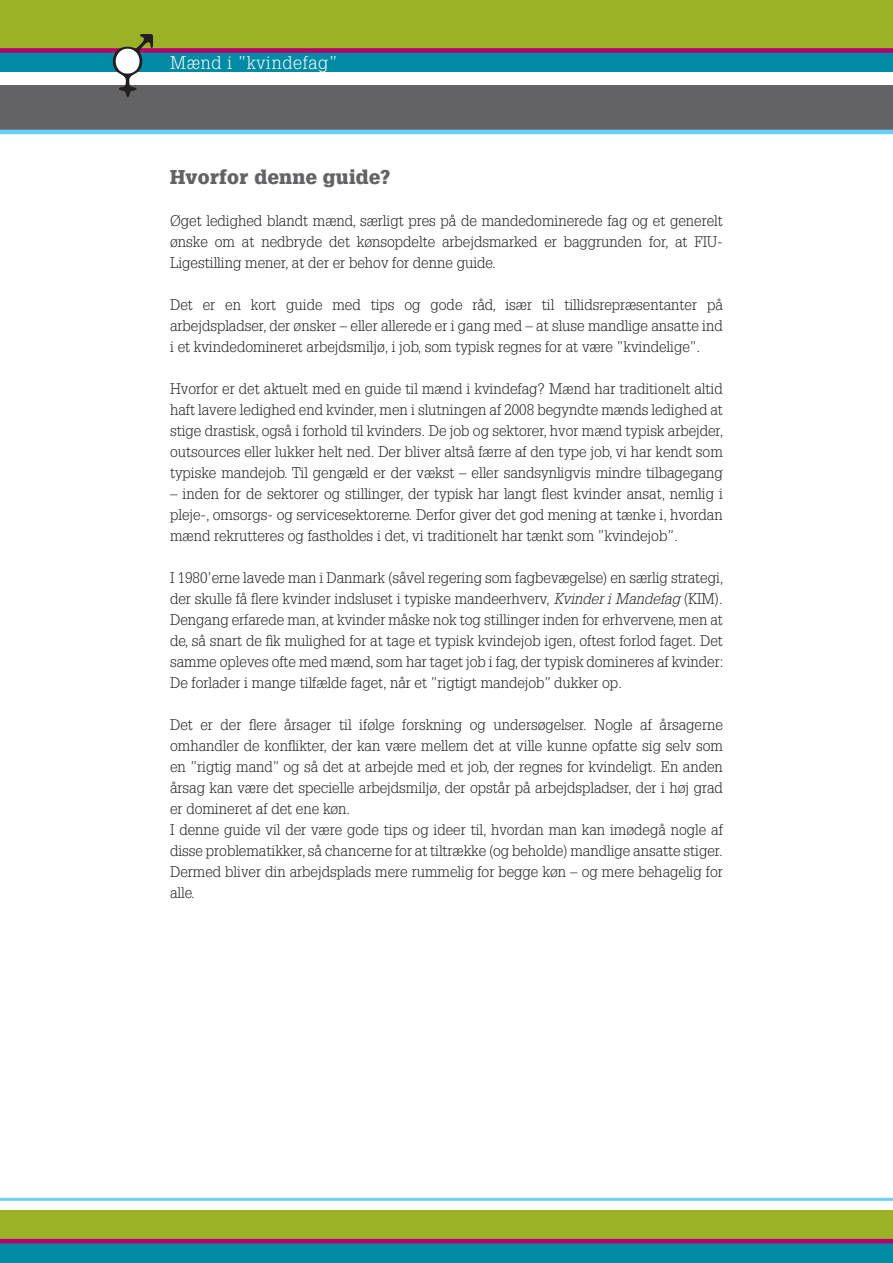
<style>
.page{position:relative;width:893px;height:1263px;background:#fff}
.page>*{position:absolute;margin:0;border:0;box-sizing:border-box;transform-origin:0 0}
.t1{font:900 19.5px "Glypha LT Std";letter-spacing:.02em;color:#636366}
.t2{font:300 18px "Glypha LT Std";letter-spacing:.04em;color:#fff}
.t3{font:300 15px/21px "Glypha LT Std";color:#231f20;text-align:justify}
.s1{font-style:italic}
</style>
<div class="page">
<div style="left:0;top:23px;width:893px;height:49px;background:#008aa4"></div>
<div style="left:0;top:0;width:893px;height:50px;background:#9cb226"></div>
<div style="left:0;top:85px;width:893px;height:49px;background:#636366"></div>
<div style="left:0;top:48px;width:893px;height:5px;background:#ba016b"></div>
<hr style="left:0;top:130px;width:893px;height:4px;background:#6bcff6">
<div style="left:0;top:1214px;width:893px;height:49px;background:#008aa4"></div>
<div style="left:0;top:1210px;width:893px;height:30px;background:#9cb226"></div>
<hr style="left:0;top:1239px;width:893px;height:4px;background:#ba016b">
<hr style="left:0;top:1198px;width:893px;height:3px;background:#6bcff6">
<svg style="left:113px;top:34px;width:40px;height:63px"></svg>
<p class="t2" style="left:170px;top:53px;width:168px">Mænd i ”kvindefag”</p>
<p class="t1" style="left:170px;top:165px;width:222px">Hvorfor denne guide?</p>
<p class="t3" style="left:170px;top:211px;width:554px">Øget ledighed blandt mænd, særligt pres på de mandedominerede fag og et generelt ønske om at nedbryde det kønsopdelte arbejdsmarked er baggrunden for, at FIU-Ligestilling mener, at der er behov for denne guide.</p>
<p class="t3" style="left:170px;top:295px;width:554px">Det er en kort guide med tips og gode råd, især til tillidsrepræsentanter på arbejdspladser, der ønsker – eller allerede er i gang med – at sluse mandlige ansatte ind i et kvindedomineret arbejdsmiljø, i job, som typisk regnes for at være ”kvindelige”.</p>
<p class="t3" style="left:170px;top:379px;width:555px">Hvorfor er det aktuelt med en guide til mænd i kvindefag? Mænd har traditionelt altid haft lavere ledighed end kvinder, men i slutningen af 2008 begyndte mænds ledighed at stige drastisk, også i forhold til kvinders. De job og sektorer, hvor mænd typisk arbejder, outsources eller lukker helt ned. Der bliver altså færre af den type job, vi har kendt som typiske mandejob. Til gengæld er der vækst – eller sandsynligvis mindre tilbagegang</p>
<p class="t3" style="left:170px;top:484px;width:554px">– inden for de sektorer og stillinger, der typisk har langt flest kvinder ansat, nemlig i pleje-, omsorgs- og servicesektorerne. Derfor giver det god mening at tænke i, hvordan mænd rekrutteres og fastholdes i det, vi traditionelt har tænkt som ”kvindejob”.</p>
<p class="t3" style="left:170px;top:568px;width:555px">I 1980’erne lavede man i Danmark (såvel regering som fagbevægelse) en særlig strategi, der skulle få flere kvinder indsluset i typiske mandeerhverv, <span class="s1">Kvinder i Mandefag</span> (KIM).<br>Dengang erfarede man, at kvinder måske nok tog stillinger inden for erhvervene, men at de, så snart de fik mulighed for at tage et typisk kvindejob igen, oftest forlod faget. Det samme opleves ofte med mænd, som har taget job i fag, der typisk domineres af kvinder:<br>De forlader i mange tilfælde faget, når et ”rigtigt mandejob” dukker op.</p>
<p class="t3" style="left:170px;top:715px;width:554px">Det er der flere årsager til ifølge forskning og undersøgelser. Nogle af årsagerne omhandler de konflikter, der kan være mellem det at ville kunne opfatte sig selv som en ”rigtig mand” og så det at arbejde med et job, der regnes for kvindeligt. En anden årsag kan være det specielle arbejdsmiljø, der opstår på arbejdspladser, der i høj grad er domineret af det ene køn.</p>
<p class="t3" style="left:170px;top:820px;width:554px">I denne guide vil der være gode tips og ideer til, hvordan man kan imødegå nogle af disse problematikker, så chancerne for at tiltrække (og beholde) mandlige ansatte stiger.<br>Dermed bliver din arbejdsplads mere rummelig for begge køn – og mere behagelig for alle.</p>
</div>
